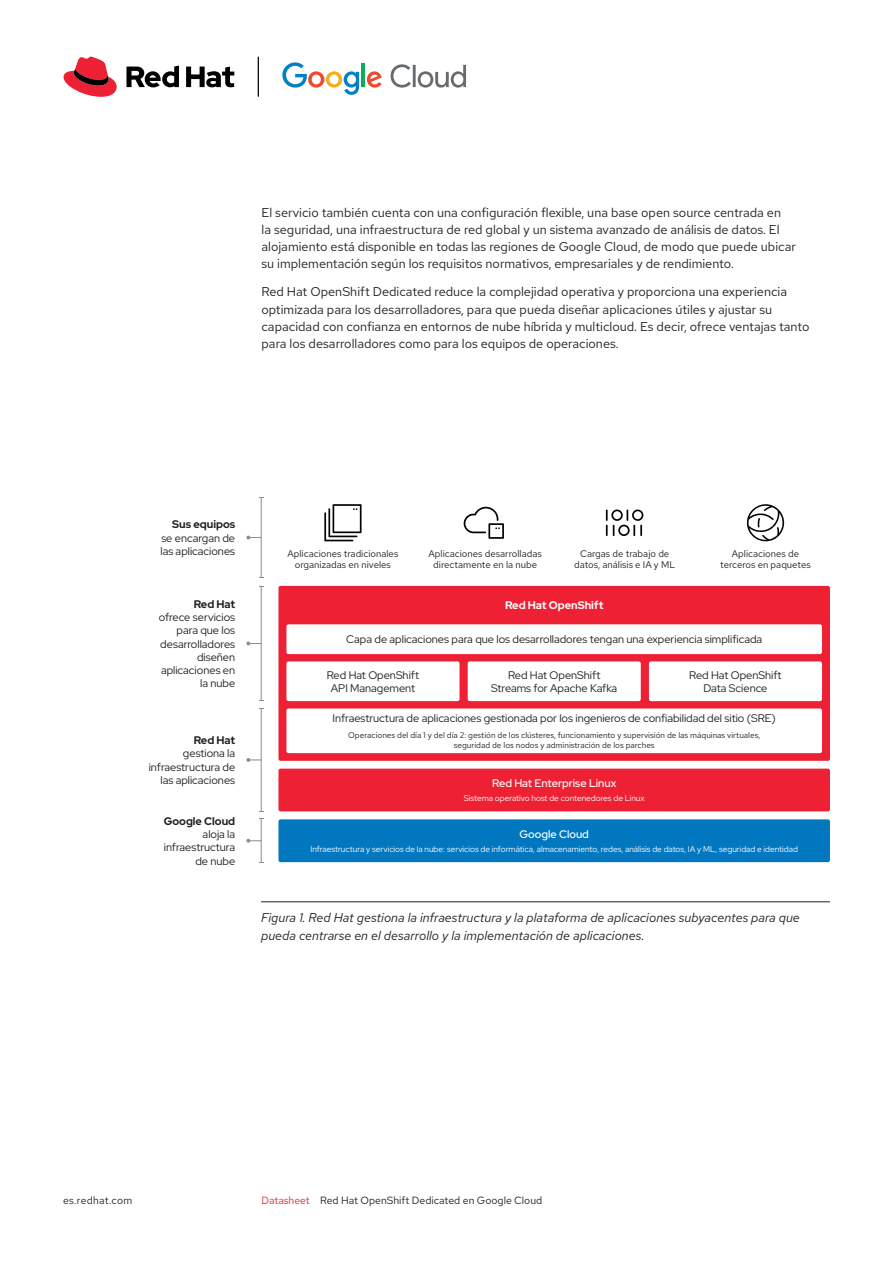
<style>
.page{position:relative;width:893px;height:1263px;background:#fff}
.page>*{position:absolute;margin:0;border:0;box-sizing:border-box;transform-origin:0 0}
.Main_-_Body_copy{font:12.75px/17.2px "Red Hat Text";color:#231f20}
.Main_-_Image_caption{font:italic 12.75px/18px "Red Hat Text";color:#231f20}
.t1{font:10.95px/13.2px "Red Hat Display";color:#231f20;text-align:right}
.t2{font:500 10.95px "Red Hat Display";color:#fff}
.t3{font:700 10.95px "Red Hat Display";color:#fff}
.t4{font:10.5px "Red Hat Text";color:#231f20}
.t5{font:10.5px "Red Hat Text";letter-spacing:.025em;color:#231f20}
.t6{font:9.6px/11.6px "Red Hat Text";color:#231f20;text-align:center}
.t7{font:8.25px "Red Hat Display";color:#fff}
.t8{font:8.25px/9.9px "Red Hat Text";color:#231f20;text-align:center}
.s1{font-weight:700}
.s2{color:#ed2133}
</style>
<div class="page">
<div style="left:278px;top:769px;width:552px;height:42px;background:#ed2133;border-radius:2px"></div>
<hr style="left:261px;top:709px;width:1px;height:102px;background:#8a8c8f">
<svg style="left:246px;top:758px;width:15px;height:4px"></svg>
<hr style="left:261px;top:819px;width:1px;height:43px;background:#8a8c8f">
<svg style="left:246px;top:839px;width:15px;height:4px"></svg>
<div style="left:278px;top:819px;width:552px;height:43px;background:#0077bf;border-radius:2px"></div>
<div style="left:278px;top:586px;width:552px;height:175px;background:#ed2133;border-radius:2px"></div>
<div style="left:286px;top:624px;width:536px;height:30px;background:#fff;border-radius:2px"></div>
<div style="left:286px;top:708px;width:536px;height:45px;background:#fff;border-radius:2px"></div>
<div style="left:286px;top:661px;width:173px;height:40px;background:#fff;border-radius:2px"></div>
<div style="left:468px;top:661px;width:173px;height:40px;background:#fff;border-radius:2px"></div>
<div style="left:649px;top:661px;width:173px;height:40px;background:#fff;border-radius:2px"></div>
<hr style="left:261px;top:498px;width:1px;height:79px;background:#8a8c8f">
<svg style="left:246px;top:536px;width:15px;height:3px"></svg>
<svg style="left:324px;top:504px;width:38px;height:37px"></svg>
<svg style="left:464px;top:507px;width:40px;height:32px"></svg>
<svg style="left:606px;top:509px;width:37px;height:27px"></svg>
<svg style="left:747px;top:504px;width:37px;height:38px"></svg>
<hr style="left:261px;top:586px;width:1px;height:115px;background:#8a8c8f">
<svg style="left:246px;top:642px;width:15px;height:3px"></svg>
<hr style="left:261px;top:901px;width:569px;height:1px;background:#231f20">
<hr style="left:258px;top:57px;width:1px;height:40px;background:#000001">
<svg style="left:64px;top:57px;width:53px;height:40px"></svg>
<svg style="left:126px;top:66px;width:108px;height:21px"></svg>
<svg style="left:391px;top:64px;width:75px;height:24px"></svg>
<svg style="left:282px;top:62px;width:77px;height:33px"></svg>
<hr style="left:362px;top:63px;width:3px;height:24px;background:#0bae57">
<svg style="left:367px;top:71px;width:15px;height:17px"></svg>
<p class="Main_-_Body_copy" style="left:261px;top:203px;width:536px">El servicio también cuenta con una configuración flexible, una base open source centrada en<br>la seguridad, una infraestructura de red global y un sistema avanzado de análisis de datos. El alojamiento está disponible en todas las regiones de Google Cloud, de modo que puede ubicar su implementación según los requisitos normativos, empresariales y de rendimiento.</p>
<p class="Main_-_Body_copy" style="left:261px;top:283px;width:549px">Red Hat OpenShift Dedicated reduce la complejidad operativa y proporciona una experiencia optimizada para los desarrolladores, para que pueda diseñar aplicaciones útiles y ajustar su capacidad con confianza en entornos de nube híbrida y multicloud. Es decir, ofrece ventajas tanto para los desarrolladores como para los equipos de operaciones.</p>
<p class="t1" style="left:160px;top:518px;width:76px;text-align:justify;text-indent:12px"><span class="s1">Sus equipos </span>se encargan de las aplicaciones</p>
<p class="t1" style="left:159px;top:597px;width:78px"><span class="s1">Red Hat<br></span>ofrece servicios para que los desarrolladores diseñen aplicaciones en la nube</p>
<p class="t1" style="left:149px;top:733px;width:88px"><span class="s1">Red Hat<br></span>gestiona la infraestructura de las aplicaciones</p>
<p class="t1" style="left:164px;top:814px;width:73px"><span class="s1">Google Cloud </span>aloja la infraestructura de nube</p>
<p class="t6" style="left:287px;top:547px;width:112px">Aplicaciones tradicionales organizadas en niveles</p>
<p class="t6" style="left:429px;top:547px;width:115px">Aplicaciones desarrolladas directamente en la nube</p>
<p class="t6" style="left:574px;top:547px;width:103px">Cargas de trabajo de datos, análisis e IA y ML</p>
<p class="t6" style="left:720px;top:547px;width:92px">Aplicaciones de terceros en paquetes</p>
<p class="t3" style="left:505px;top:598px;width:100px">Red Hat OpenShift</p>
<p class="t1" style="left:346px;top:632px;width:417px">Capa de aplicaciones para que los desarrolladores tengan una experiencia simplificada</p>
<p class="t1" style="left:327px;top:668px;width:94px;text-align:center">Red Hat OpenShift<br>API Management</p>
<p class="t1" style="left:491px;top:668px;width:128px;text-align:center">Red Hat OpenShift<br>Streams for Apache Kafka</p>
<p class="t1" style="left:689px;top:668px;width:94px;text-align:center">Red Hat OpenShift<br>Data Science</p>
<p class="t1" style="left:333px;top:711px;width:445px">Infraestructura de aplicaciones gestionada por los ingenieros de confiabilidad del sitio (SRE)</p>
<p class="t8" style="left:348px;top:730px;width:413px">Operaciones del día 1 y del día 2: gestión de los clústeres, funcionamiento y supervisión de las máquinas virtuales, seguridad de los nodos y administración de los parches</p>
<p class="t2" style="left:492px;top:776px;width:126px">Red Hat Enterprise Linux</p>
<p class="t7" style="left:464px;top:793px;width:182px">Sistema operativo host de contenedores de Linux</p>
<p class="t2" style="left:519px;top:827px;width:71px">Google Cloud</p>
<p class="t7" style="left:311px;top:843px;width:489px">Infraestructura y servicios de la nube: servicios de informática, almacenamiento, redes, análisis de datos, IA y ML, seguridad e identidad</p>
<p class="Main_-_Image_caption" style="left:261px;top:909px;width:540px">Figura 1. Red Hat gestiona la infraestructura y la plataforma de aplicaciones subyacentes para que pueda centrarse en el desarrollo y la implementación de aplicaciones.</p>
<p class="t5" style="left:63px;top:1194px;width:71px">es.redhat.com</p>
<p class="t4" style="left:261px;top:1194px;width:282px"><span class="s2">Datasheet</span> Red Hat OpenShift Dedicated en Google Cloud</p>
</div>
